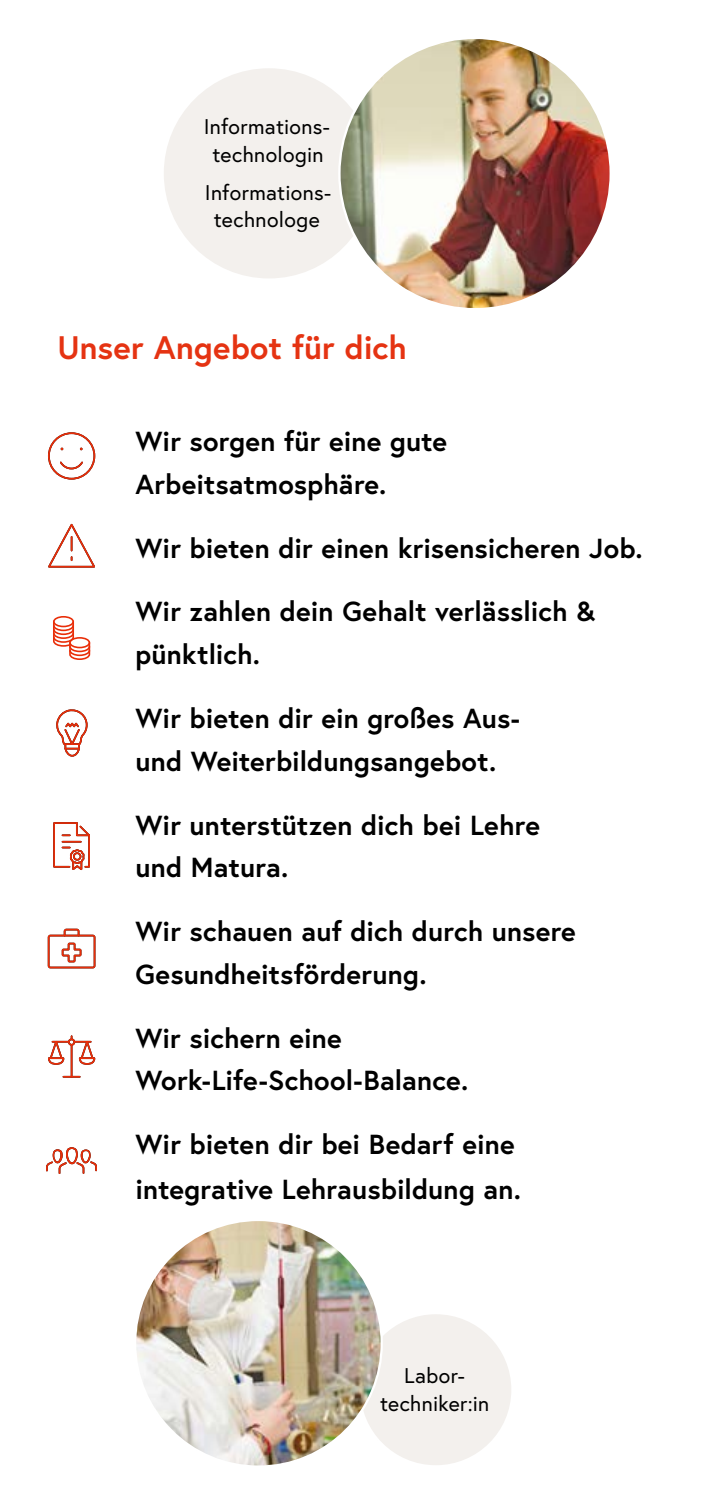
<style>
.page{position:relative;width:709px;height:1489px;background:#fff}
.page>*{position:absolute;margin:0;border:0;box-sizing:border-box;transform-origin:0 0}
.h2_ohne_Nummerierung_2{font:700 32.5px "Europa Austria";letter-spacing:.005em;color:#e53312}
.h4_ohne_Nummerierung{font:700 27.5px/42.8px "Europa Austria";letter-spacing:.005em;color:#000}
.t1{font:21.25px/27.5px "Europa Austria";letter-spacing:.01em;color:#000;text-align:center}
</style>
<div class="page">
<div style="left:359px;top:1312px;width:153px;height:154px;background:#f3f0ed;border-radius:50%"></div>
<div style="left:162px;top:67px;width:213px;height:213px;background:#f3f0ed;border-radius:50%"></div>
<div style="left:48px;top:432px;width:47px;height:47px;border:2px solid #e92e09;border-radius:50%"></div>
<svg style="left:60px;top:461px;width:23px;height:9px"></svg>
<svg style="left:48px;top:523px;width:47px;height:45px"></svg>
<div style="left:53px;top:616px;width:21px;height:11px;border:2px solid #e92e09;border-radius:50%"></div>
<svg style="left:53px;top:620px;width:38px;height:40px"></svg>
<div style="left:69px;top:637px;width:21px;height:11px;border:2px solid #e92e09;border-radius:50%"></div>
<svg style="left:56px;top:709px;width:32px;height:48px"></svg>
<svg style="left:53px;top:822px;width:37px;height:48px"></svg>
<div style="left:48px;top:934px;width:47px;height:34px;border:2px solid #e92e09;border-radius:2px"></div>
<svg style="left:61px;top:928px;width:21px;height:35px"></svg>
<svg style="left:63px;top:1075px;width:17px;height:2px"></svg>
<hr style="left:71px;top:1045px;width:1px;height:31px;background:#e92e09">
<svg style="left:48px;top:1036px;width:48px;height:29px"></svg>
<svg style="left:46px;top:1147px;width:51px;height:26px"></svg>
<img style="left:135px;top:1219px;width:247px;height:247px;border-radius:123px">
<img style="left:339px;top:38px;width:271px;height:271px;border-radius:136px">
<p class="t1" style="left:204px;top:113px;width:128px">Informations&shy;technologin</p>
<p class="t1" style="left:205px;top:178px;width:128px">Informations&shy;technologe</p>
<h2 class="h2_ohne_Nummerierung_2" style="left:57px;top:325px;width:351px">Unser Angebot für dich</h2>
<h4 class="h4_ohne_Nummerierung" style="left:135px;top:419px;width:313px">Wir sorgen für eine gute<br>Arbeitsatmosphäre.</h4>
<h4 class="h4_ohne_Nummerierung" style="left:135px;top:525px;width:509px">Wir bieten dir einen krisensicheren Job.</h4>
<h4 class="h4_ohne_Nummerierung" style="left:135px;top:589px;width:461px">Wir zahlen dein Gehalt verlässlich &amp; pünktlich.</h4>
<h4 class="h4_ohne_Nummerierung" style="left:135px;top:696px;width:386px">Wir bieten dir ein großes Aus&shy;und Weiterbildungsangebot.</h4>
<h4 class="h4_ohne_Nummerierung" style="left:135px;top:802px;width:406px">Wir unterstützen dich bei Lehre und Matura.</h4>
<h4 class="h4_ohne_Nummerierung" style="left:135px;top:909px;width:442px">Wir schauen auf dich durch unsere<br>Gesundheitsförderung.</h4>
<h4 class="h4_ohne_Nummerierung" style="left:135px;top:1015px;width:334px">Wir sichern eine<br>Work-Life-School-Balance.</h4>
<h4 class="h4_ohne_Nummerierung" style="left:135px;top:1121px;width:387px;line-height:44.5px">Wir bieten dir bei Bedarf eine integrative Lehrausbildung an.</h4>
<p class="t1" style="left:380px;top:1361px;width:111px">Labor&shy;techniker:in</p>
</div>
